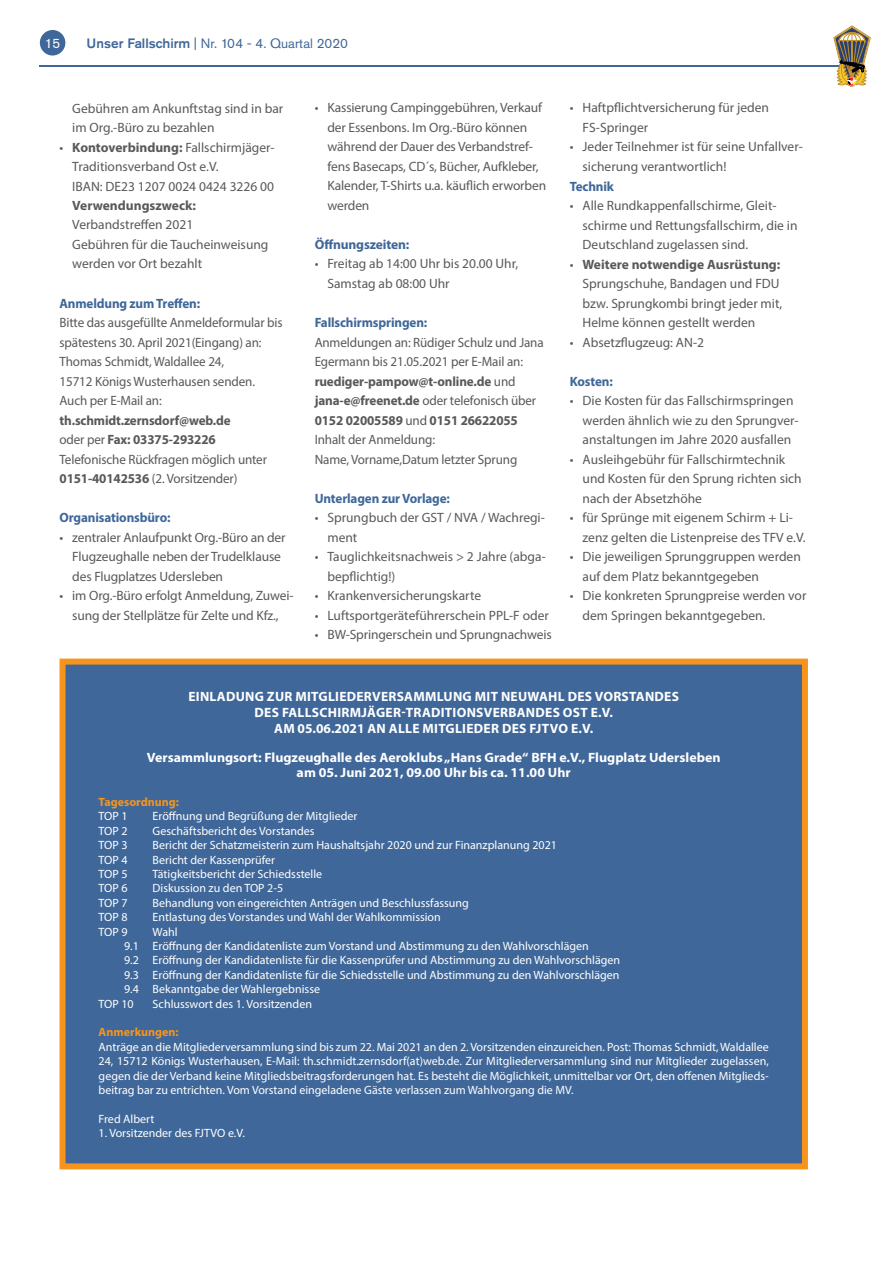
<style>
.page{position:relative;width:893px;height:1263px;background:#fff}
.page>*{position:absolute;margin:0;border:0;box-sizing:border-box;transform-origin:0 0}
.t1{font:13.5px/19.5px "Myriad Pro";color:#58595b}
.t2{font:700 13.5px/28.5px "Myriad Pro";color:#fff}
.t3{font:700 13.5px "Myriad Pro";letter-spacing:-.01em;color:#3f6799}
.t4{font:13.5px "Akzidenz Grotesk Pro";color:#3f6799}
.t5{font:700 13.5px "Myriad Pro";color:#58595b}
.t6{font:13.5px "Akzidenz Grotesk Pro";color:#fff}
.t7{font:12px/14.4px "Myriad Pro";color:#fff;text-align:justify}
.t8{font:700 12px "Myriad Pro";color:#f7941e}
.s1{font-weight:500}
.s2{font-weight:700}
</style>
<div class="page">
<div style="left:40px;top:30px;width:25px;height:26px;background:#3f6799;border-radius:50%"></div>
<hr style="left:40px;top:65px;width:805px;height:1px;background:#3f6799">
<svg style="left:833px;top:25px;width:38px;height:61px"></svg>
<div style="left:60px;top:659px;width:748px;height:510px;background:#3f6799;border:6px solid #f7941e"></div>
<p class="t6" style="left:45px;top:34px;width:17px">15</p>
<p class="t4" style="left:87px;top:34px;width:263px"><span class="s1">Unser Fallschirm</span> | Nr. 104 - 4. Quartal 2020</p>
<p class="t1" style="left:72px;top:98px;width:213px">Gebühren am Ankunftstag sind in bar im Org.-Bü ro zu bezahlen</p>
<p class="t1" style="left:72px;top:137px;width:204px;text-indent:-13px">• <span class="s2">Kontoverbindung:</span> Fallschirmjäger-<br>Traditionsverband Ost e.V.<br>IBAN: DE23 1207 0024 0424 3226 00</p>
<p class="t5" style="left:72px;top:197px;width:125px">Verwendungszweck:</p>
<p class="t1" style="left:72px;top:215px;width:198px">Verbandstreffen 2021<br>Gebühren für die Taucheinweisung werden vor Ort bezahlt</p>
<p class="t3" style="left:60px;top:294px;width:142px">Anmeldung zum Treffen:</p>
<p class="t1" style="left:60px;top:313px;width:225px">Bitte das ausgefüllte Anmeldeformular bis spätestens 30. April 2021(Eingang) an:<br>Thomas Schmidt, Waldallee 24,<br>15712 Königs Wusterhausen senden.<br>Auch per E-Mail an:</p>
<p class="t1" style="left:60px;top:410px;width:209px"><span class="s2">th.schmidt.zernsdorf@web.de<br></span>oder per <span class="s2">Fax: 03375-293226<br></span>Telefonische Rückfragen möglich unter <span class="s2">0151-40142536</span> (2. Vorsitzender)</p>
<p class="t3" style="left:60px;top:509px;width:113px">Organisationsbüro:</p>
<p class="t1" style="left:72px;top:527px;width:215px;text-indent:-13px">• zentraler Anlaufpunkt Org.-Bü ro an der<br>Flugzeughalle neben der Trudelklause des Flugplatzes Udersleben</p>
<p class="t1" style="left:60px;top:585px;width:236px;text-align:center">• im Org.-Büro erfolgt Anmeldung, Zuwei&shy;sung der Stellplätze fü r Zelte und Kfz.,</p>
<p class="t1" style="left:327px;top:98px;width:220px;text-indent:-13px">• Kassierung Campinggebü hren, Verkauf der Essenbons. Im Org.-Büro können während der Dauer des Verbandstref&shy;fens Basecaps, CD´s, Bücher, Aufkleber, Kalender, T-Shirts u.a. käuflich erworben werden</p>
<p class="t3" style="left:315px;top:236px;width:96px">Öffnungszeiten:</p>
<p class="t1" style="left:327px;top:254px;width:192px;text-indent:-13px">• Freitag ab 14:00 Uhr bis 20.00 Uhr,<br>Samstag ab 08:00 Uhr</p>
<p class="t3" style="left:315px;top:314px;width:114px">Fallschirmspringen:</p>
<p class="t1" style="left:315px;top:332px;width:231px">Anmeldungen an: Rüdiger Schulz und Jana Egermann bis 21.05.2021 per E-Mail an: <span class="s2">ruediger-pampow@t-online.de</span> und <span class="s2">jana-e@freenet.de</span> oder telefonisch über <span class="s2">0152 02005589</span> und <span class="s2">0151 26622055<br></span>Inhalt der Anmeldung:<br>Name, Vorname,Datum letzter Sprung</p>
<p class="t3" style="left:315px;top:489px;width:137px">Unterlagen zur Vorlage:</p>
<p class="t1" style="left:327px;top:508px;width:219px;text-indent:-13px">• Sprungbuch der GST / NVA / Wachregi&shy;ment</p>
<p class="t1" style="left:327px;top:546px;width:220px;text-indent:-13px">• Tauglichkeitsnachweis &gt; 2 Jahre (abga&shy;bepflichtig!)</p>
<p class="t1" style="left:315px;top:585px;width:168px">• Krankenversicherungskarte</p>
<p class="t1" style="left:315px;top:605px;width:236px">• Luftsportgerätefü hrerschein PPL-F oder</p>
<p class="t1" style="left:315px;top:624px;width:239px">• BW-Springerschein und Sprungnachweis</p>
<p class="t1" style="left:583px;top:98px;width:188px;text-indent:-13px">• Haftpflichtversicherung für jeden<br>FS-Springer</p>
<p class="t1" style="left:583px;top:137px;width:222px;text-indent:-13px">• Jeder Teilnehmer ist fü r seine Unfallver&shy;sicherung verantwortlich!</p>
<p class="t3" style="left:570px;top:177px;width:46px">Technik</p>
<p class="t1" style="left:583px;top:196px;width:216px;text-indent:-13px">• Alle Rundkappenfallschirme, Gleit&shy;schirme und Rettungsfallschirm, die in<br>Deutschland zugelassen sind.</p>
<p class="t1" style="left:583px;top:254px;width:201px;text-indent:-13px">• <span class="s2">Weitere notwendige Ausrüstung:<br></span>Sprungschuhe, Bandagen und FDU bzw. Sprungkombi bringt jeder mit,<br>Helme können gestellt werden</p>
<p class="t1" style="left:570px;top:332px;width:136px">• Absetzflugzeug: AN-2</p>
<p class="t3" style="left:570px;top:372px;width:45px">Kosten:</p>
<p class="t1" style="left:583px;top:391px;width:218px;text-indent:-13px">• Die Kosten für das Fallschirmspringen werden ähnlich wie zu den Sprungver&shy;anstaltungen im Jahre 2020 ausfallen</p>
<p class="t1" style="left:583px;top:449px;width:221px;text-indent:-13px">• Ausleihgebühr für Fallschirmtechnik und Kosten für den Sprung richten sich nach der Absetzhöhe</p>
<p class="t1" style="left:583px;top:507px;width:225px;text-indent:-13px">• fü r Sprünge mit eigenem Schirm + Li&shy;zenz gelten die Listenpreise des TFV e.V.</p>
<p class="t1" style="left:583px;top:546px;width:220px;text-indent:-13px">• Die jeweiligen Sprunggruppen werden auf dem Platz bekanntgegeben</p>
<p class="t1" style="left:583px;top:585px;width:225px;text-indent:-13px">• Die konkreten Sprungpreise werden vor dem Springen bekanntgegeben.</p>
<p class="t2" style="left:188px;top:681px;width:17px">Einladung</p>
<p class="t2" style="left:267px;top:681px;width:10px">zur</p>
<p class="t2" style="left:295px;top:681px;width:21px">Mitgliederversammlung</p>
<p class="t2" style="left:475px;top:681px;width:9px">mit</p>
<p class="t2" style="left:501px;top:681px;width:20px">Neuwahl</p>
<p class="t2" style="left:568px;top:681px;width:9px">des</p>
<p class="t2" style="left:595px;top:681px;width:19px">Vorstandes</p>
<p class="t2" style="left:255px;top:698px;width:9px">des</p>
<p class="t2" style="left:282px;top:698px;width:16px">Fallschirmjäger</p>
<p class="t2" style="left:401px;top:698px;width:22px">-Traditionsverbandes</p>
<p class="t2" style="left:563px;top:698px;width:52px">Ost e.V.</p>
<p class="t2" style="left:274px;top:714px;width:124px">am 05.06.2021 an alle</p>
<p class="t2" style="left:423px;top:714px;width:20px">Mitglieder</p>
<p class="t2" style="left:502px;top:714px;width:9px">des</p>
<p class="t2" style="left:147px;top:714px;width:575px;text-indent:383px">FJTVO e.V.<br>Versammlungsort: Flugzeughalle des Aeroklubs „Hans Grade“ BFH e.V., Flugplatz Udersleben</p>
<p class="t2" style="left:297px;top:757px;width:276px">am 05. Juni 2021, 09.00 Uhr bis ca. 11.00 Uhr</p>
<p class="t8" style="left:99px;top:794px;width:82px">Tagesordnung:</p>
<p class="t7" style="left:99px;top:809px;width:30px">TOP 1</p>
<p class="t7" style="left:153px;top:809px;width:206px">Eröffnung und Begrü ßung der Mitglieder</p>
<p class="t7" style="left:99px;top:823px;width:30px">TOP 2</p>
<p class="t7" style="left:153px;top:823px;width:164px">Geschäftsbericht des Vorstandes</p>
<p class="t7" style="left:99px;top:838px;width:30px">TOP 3</p>
<p class="t7" style="left:153px;top:838px;width:406px">Bericht der Schatzmeisterin zum Haushaltsjahr 2020 und zur Finanzplanung 2021</p>
<p class="t7" style="left:99px;top:852px;width:30px">TOP 4</p>
<p class="t7" style="left:153px;top:852px;width:124px">Bericht der Kassenprüfer</p>
<p class="t7" style="left:99px;top:867px;width:30px">TOP 5</p>
<p class="t7" style="left:153px;top:867px;width:171px">Tätigkeitsbericht der Schiedsstelle</p>
<p class="t7" style="left:99px;top:881px;width:30px">TOP 6</p>
<p class="t7" style="left:153px;top:881px;width:132px">Diskussion zu den TOP 2-5</p>
<p class="t7" style="left:99px;top:895px;width:30px">TOP 7</p>
<p class="t7" style="left:153px;top:895px;width:318px">Behandlung von eingereichten Anträgen und Beschlussfassung</p>
<p class="t7" style="left:99px;top:910px;width:30px">TOP 8</p>
<p class="t7" style="left:153px;top:910px;width:290px">Entlastung des Vorstandes und Wahl der Wahlkommission</p>
<p class="t7" style="left:99px;top:924px;width:30px">TOP 9</p>
<p class="t7" style="left:153px;top:924px;width:27px">Wahl</p>
<p class="t7" style="left:124px;top:939px;width:466px">9.1 Eröffnung der Kandidatenliste zum Vorstand und Abstimmung zu den Wahlvorschlägen</p>
<p class="t7" style="left:124px;top:953px;width:498px">9.2 Eröffnung der Kandidatenliste für die Kassenprüfer und Abstimmung zu den Wahlvorschlägen</p>
<p class="t7" style="left:124px;top:967px;width:497px">9.3 Eröffnung der Kandidatenliste für die Schiedsstelle und Abstimmung zu den Wahlvorschlägen</p>
<p class="t7" style="left:124px;top:982px;width:197px">9.4 Bekanntgabe der Wahlergebnisse</p>
<p class="t7" style="left:99px;top:996px;width:37px">TOP 10</p>
<p class="t7" style="left:153px;top:996px;width:161px">Schlusswort des 1. Vorsitzenden</p>
<p class="t8" style="left:99px;top:1024px;width:82px">Anmerkungen:</p>
<p class="t7" style="left:99px;top:1039px;width:672px">Anträge an die Mitgliederversammlung sind bis zum 22. Mai 2021 an den 2. Vorsitzenden einzureichen. Post: Thomas Schmidt, Waldallee 24, 15712 Königs Wusterhausen, E-Mail: th.schmidt.zernsdorf(at)web.de. Zur Mitgliederversammlung sind nur Mitglieder zugelassen, gegen die der Verband keine Mitgliedsbeitragsforderungen hat. Es besteht die Möglichkeit, unmittelbar vor Ort, den offenen Mitglieds&shy;beitrag bar zu entrichten. Vom Vorstand eingeladene Gäste verlassen zum Wahlvorgang die MV.</p>
<p class="t7" style="left:99px;top:1111px;width:57px">Fred Albert</p>
<p class="t7" style="left:99px;top:1126px;width:148px">1. Vorsitzender des FJTVO e.V.</p>
</div>
